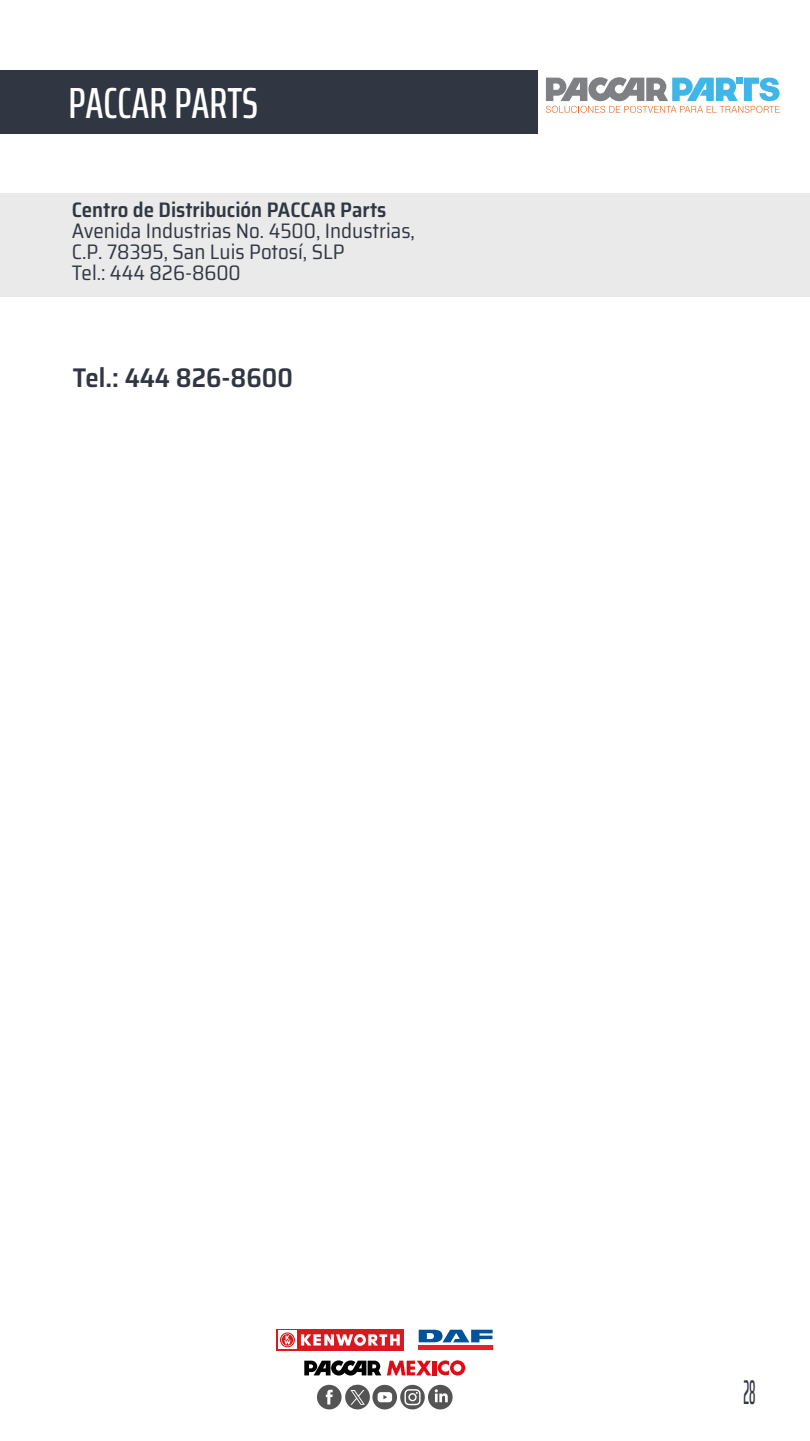
<style>
.page{position:relative;width:810px;height:1441px;background:#fff}
.page>*{position:absolute;margin:0;border:0;box-sizing:border-box;transform-origin:0 0}
.t1{font:500 extra-condensed 43.58px "Saira";color:#fff}
.t2{font:500 extra-condensed 34.28px "Saira";color:#303642;scale:.47 1}
.t3{font:600 semi-condensed 27px "Saira";color:#303642}
.t4{font:semi-condensed 21px/21px "Saira";color:#303642}
.t5{font:600 semi-condensed 21px "Saira";color:#303642}
</style>
<div class="page">
<div style="left:0;top:193px;width:810px;height:103px;background:#eaeaea"></div>
<div style="left:0;top:70px;width:538px;height:63px;background:#303642"></div>
<svg style="left:317px;top:1384px;width:136px;height:25px"></svg>
<div style="left:277px;top:1328px;width:127px;height:22px;background:#d71920"></div>
<svg style="left:278px;top:1330px;width:19px;height:18px"></svg>
<svg style="left:280px;top:1332px;width:15px;height:14px"></svg>
<svg style="left:281px;top:1333px;width:13px;height:12px"></svg>
<svg style="left:282px;top:1333px;width:11px;height:12px"></svg>
<svg style="left:284px;top:1335px;width:7px;height:8px"></svg>
<svg style="left:301px;top:1334px;width:99px;height:11px"></svg>
<div style="left:419px;top:1344px;width:74px;height:5px;background:#ed1c2e"></div>
<svg style="left:419px;top:1329px;width:74px;height:12px"></svg>
<svg style="left:387px;top:1360px;width:44px;height:15px"></svg>
<hr style="left:433px;top:1360px;width:4px;height:15px;background:#e20a16">
<svg style="left:438px;top:1360px;width:27px;height:15px"></svg>
<svg style="left:304px;top:1360px;width:77px;height:15px"></svg>
<svg style="left:546px;top:77px;width:234px;height:36px"></svg>
<h1 class="t1" style="left:69px;top:70px;width:191px">PACCAR PARTS</h1>
<p class="t5" style="left:72px;top:193px;width:316px">Centro de Distribución PACCAR Parts</p>
<p class="t4" style="left:72px;top:219px;width:345px">Avenida Industrias No. 4500, Industrias,<br>C.P. 78395, San Luis Potosí, SLP<br>Tel.: 444 826-8600</p>
<p class="t3" style="left:73px;top:357px;width:222px">Tel.: 444 826-8600</p>
<h2 class="t2" style="left:743px;top:1366px;width:28px">28</h2>
</div>
